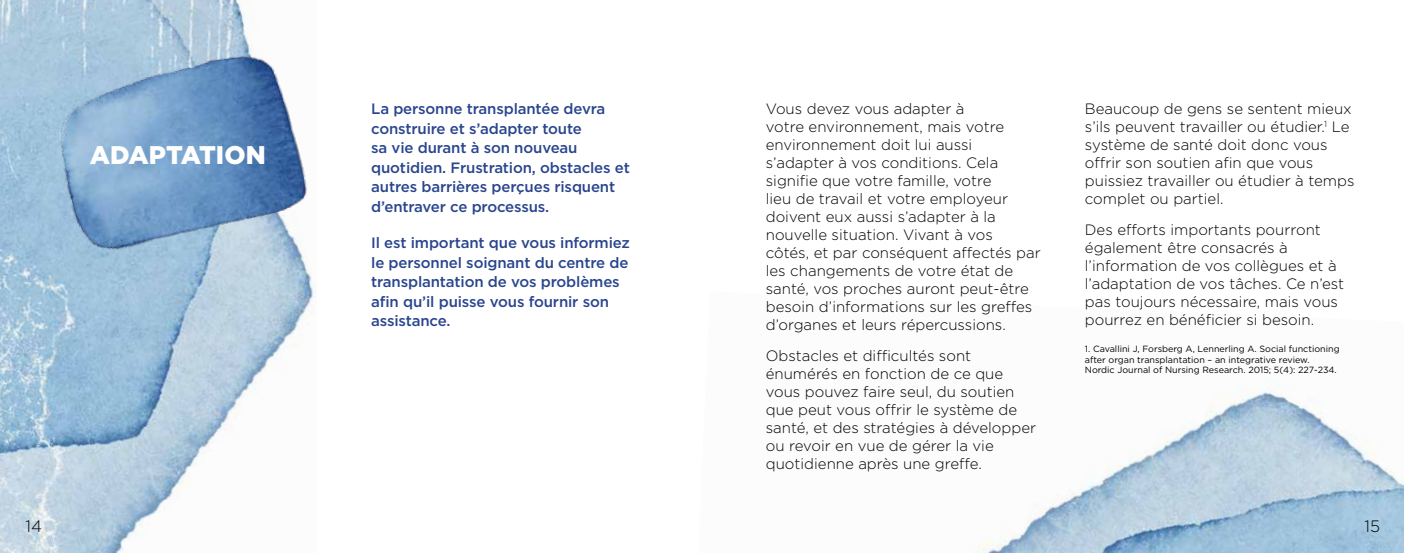
<style>
.page{position:relative;width:1404px;height:553px;background:#fff}
.page>*{position:absolute;margin:0;border:0;box-sizing:border-box;transform-origin:0 0}
.t1{font:900 25.5px "Gotham";letter-spacing:.005em;color:#fff}
.t2{font:300 16.5px "Gotham";color:#000}
.t3{font:300 15px/18px "Gotham";color:#000}
.t4{font:500 15px/19.5px "Gotham";letter-spacing:-.01em;color:#29458e}
.t5{font:9px/10.8px "Gotham";color:#000}
</style>
<div class="page">
<img style="left:0;top:0;width:316px;height:553px">
<img style="left:33px;top:30px;width:283px;height:247px">
<img style="left:974px;top:388px;width:429px;height:165px">
<h1 class="t1" style="left:90px;top:137px;width:177px">ADAPTATION</h1>
<p class="t4" style="left:371px;top:99px;width:260px">La personne transplantée devra construire et s’adapter toute<br>sa vie durant à son nouveau quotidien. Frustration, obstacles et autres barrières perçues risquent d’entraver ce processus.</p>
<p class="t4" style="left:371px;top:233px;width:260px">Il est important que vous informiez le personnel soignant du centre de transplantation de vos problèmes afin qu’il puisse vous fournir son assistance.</p>
<p class="t3" style="left:765px;top:99px;width:276px">Vous devez vous adapter à<br>votre environnement, mais votre environnement doit lui aussi s’adapter à vos conditions. Cela signifie que votre famille, votre<br>lieu de travail et votre employeur doivent eux aussi s’adapter à la nouvelle situation. Vivant à vos<br>côtés, et par conséquent affectés par les changements de votre état de santé, vos proches auront peut-être besoin d’informations sur les greffes d’organes et leurs répercussions.</p>
<p class="t3" style="left:765px;top:346px;width:272px">Obstacles et difficultés sont énumérés en fonction de ce que vous pouvez faire seul, du soutien que peut vous offrir le système de santé, et des stratégies à développer ou revoir en vue de gérer la vie quotidienne après une greffe.</p>
<p class="t3" style="left:1084px;top:99px;width:271px">Beaucoup de gens se sentent mieux s’ils peuvent travailler ou étudier.<sup>1</sup> Le système de santé doit donc vous offrir son soutien afin que vous puissiez travailler ou étudier à temps complet ou partiel.</p>
<p class="t3" style="left:1084px;top:220px;width:261px">Des efforts importants pourront également être consacrés à l’information de vos collègues et à l’adaptation de vos tâches. Ce n’est pas toujours nécessaire, mais vous pourrez en bénéficier si besoin.</p>
<p class="t5" style="left:1084px;top:343px;width:256px">1. Cavallini J, Forsberg A, Lennerling A. Social functioning after organ transplantation – an integrative review.<br>Nordic Journal of Nursing Research. 2015; 5(4): 227-234.</p>
<p class="t2" style="left:26px;top:516px;width:18px">14</p>
<p class="t2" style="left:1364px;top:516px;width:17px">15</p>
</div>
